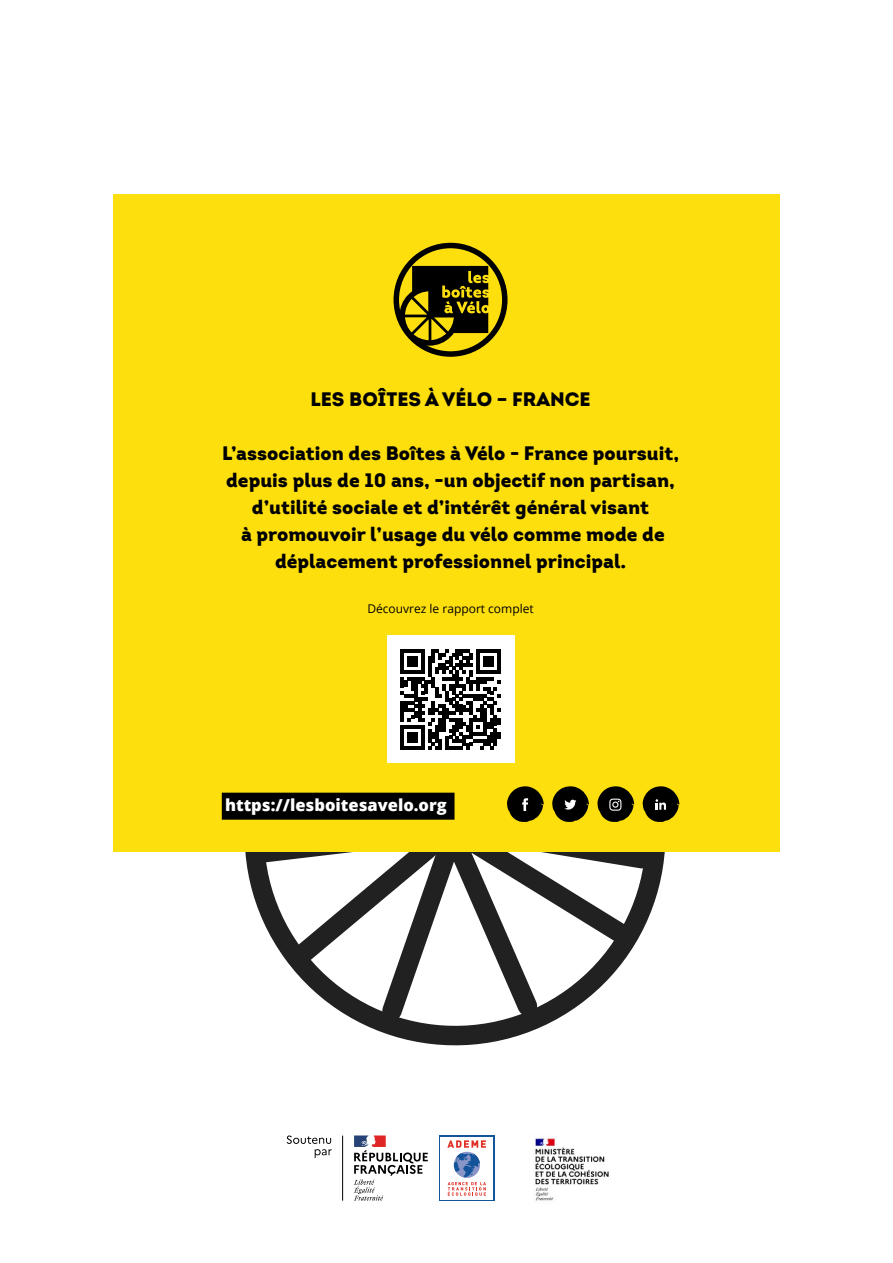
<style>
.page{position:relative;width:893px;height:1263px;background:#fff}
.page>*{position:absolute;margin:0;border:0;box-sizing:border-box;transform-origin:0 0}
.t1{font:900 19.5px/27px "Intro";color:#000;text-align:center}
.t2{font:19.5px "Intro Black Caps";color:#000}
.t3{font:800 16.5px "Open Sans";color:#fff}
.t4{font:12px "Open Sans";color:#000}
</style>
<div class="page">
<svg style="left:200px;top:851px;width:510px;height:195px"></svg>
<svg style="left:367px;top:851px;width:298px;height:185px"></svg>
<div style="left:113px;top:194px;width:667px;height:657px;background:#fedf0e"></div>
<svg style="left:287px;top:1135px;width:45px;height:23px"></svg>
<hr style="left:342px;top:1135px;width:1px;height:66px;background:#000">
<svg style="left:354px;top:1135px;width:74px;height:65px"></svg>
<div style="left:439px;top:1135px;width:55px;height:65px;background:#14549a"></div>
<div style="left:440px;top:1137px;width:53px;height:62px;background:#fff"></div>
<svg style="left:447px;top:1140px;width:39px;height:56px"></svg>
<img style="left:535px;top:1138px;width:74px;height:63px">
<svg style="left:397px;top:266px;width:91px;height:82px"></svg>
<div style="left:394px;top:243px;width:113px;height:114px;border:5px solid #000;border-radius:50%"></div>
<div style="left:222px;top:793px;width:232px;height:27px;background:#000"></div>
<div style="left:387px;top:636px;width:127px;height:127px;background:#fff"></div>
<svg style="left:401px;top:649px;width:100px;height:100px"></svg>
<svg style="left:597px;top:786px;width:37px;height:36px"></svg>
<svg style="left:552px;top:786px;width:37px;height:36px"></svg>
<svg style="left:507px;top:786px;width:37px;height:36px"></svg>
<svg style="left:643px;top:786px;width:36px;height:36px"></svg>
<p class="t2" style="left:310px;top:386px;width:282px">LES BOÎTES À VÉLO – FRANCE</p>
<p class="t1" style="left:222px;top:439px;width:459px">L’association des Boîtes à Vélo - France poursuit, depuis plus de 10 ans, -un objectif non partisan, d’utilité sociale et d’intérêt général visant<br>à promouvoir l’usage du vélo comme mode de déplacement professionnel principal.</p>
<p class="t4" style="left:367px;top:600px;width:168px">Découvrez le rapport complet</p>
<p class="t3" style="left:225px;top:792px;width:223px">https://lesboitesavelo.org</p>
</div>
